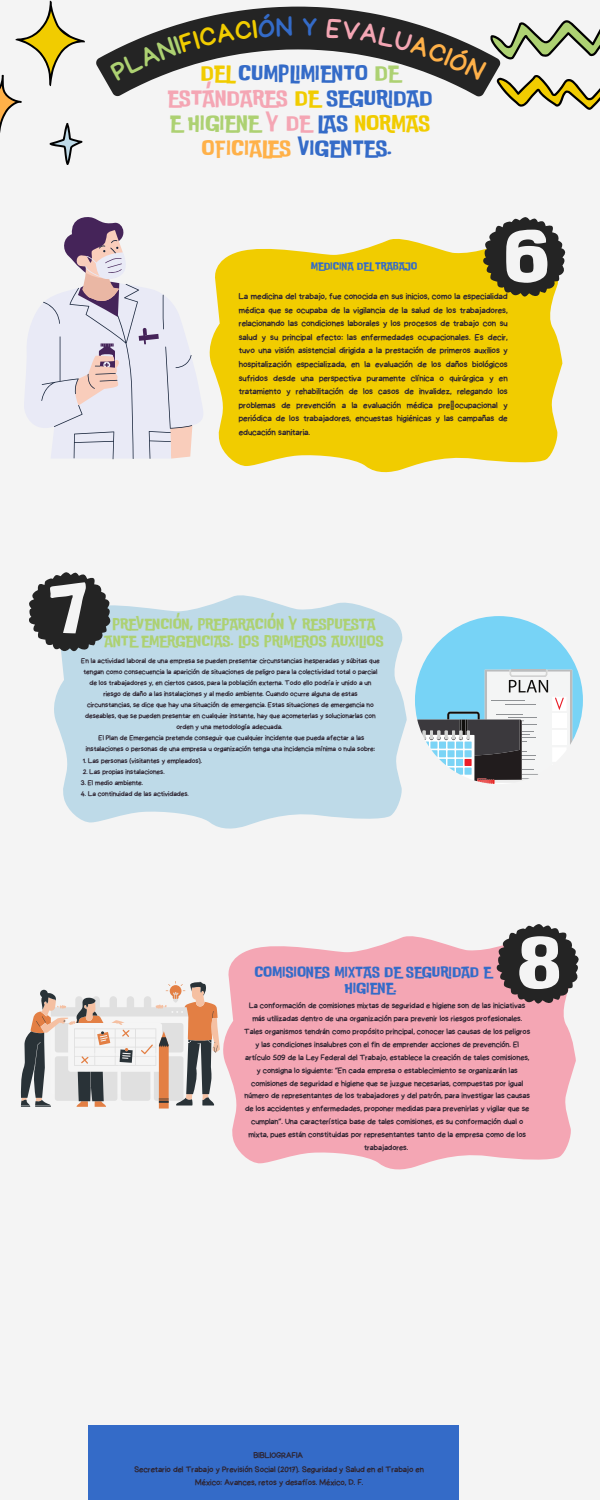
<style>
.page{position:relative;width:600px;height:1500px;background:#f4f4f4}
.page>*{position:absolute;margin:0;border:0;box-sizing:border-box;transform-origin:0 0}
.t1{font:74.1px "Do Ub Le Ba Ss";color:#f4f4f4}
.t2{font:23px/24.8px "Do Ub Le Ba Ss";color:#346bc8;text-align:center}
.t3{font:15.8px/16.5px "Do Ub Le Ba Ss";color:#add172;text-align:center}
.t4{font:15.8px/16.5px "Do Ub Le Ba Ss";color:#346bc8;text-align:center}
.t5{font:11.3px "Do Ub Le Ba Ss";color:#346bc8}
.t6{font:9.1px/13.6px "Handyman";color:#2e2431;text-align:justify}
.t7{font:8.7px/13.5px "Handyman";color:#2e2431;text-align:center}
.t8{font:8.3px/12.9px "Handyman";color:#2e2431;text-align:center}
.t9{font:7.4px/11.1px "Handyman";color:#2e2431;text-align:center}
.s1{color:#f1cc00}
.s2{color:#add172}
.s3{color:#f4a6b4}
.s4{color:#ffb149}
</style>
<div class="page">
<svg style="left:209px;top:238px;width:353px;height:235px;fill:#f1cc00"></svg>
<div style="left:257px;top:271px;width:260px;height:161px;background:#f1cc00"></div>
<svg style="left:223px;top:936px;width:353px;height:234px;fill:#f4a6b4"></svg>
<div style="left:270px;top:968px;width:260px;height:161px;background:#f4a6b4"></div>
<svg style="left:54px;top:595px;width:353px;height:234px;fill:#bedae8"></svg>
<div style="left:101px;top:627px;width:260px;height:161px;background:#bedae8"></div>
<svg style="left:483px;top:217px;width:83px;height:80px"></svg>
<svg style="left:496px;top:924px;width:83px;height:80px"></svg>
<svg style="left:0;top:0;width:85px;height:165px"></svg>
<svg style="left:24px;top:217px;width:179px;height:242px"></svg>
<svg style="left:415px;top:616px;width:168px;height:168px"></svg>
<svg style="left:20px;top:981px;width:200px;height:128px"></svg>
<div style="left:89px;top:1425px;width:370px;height:75px;background:#346bc8"></div>
<svg style="left:29px;top:572px;width:87px;height:84px"></svg>
<svg style="left:96px;top:7px;width:504px;height:103px"></svg>
<p class="t2" style="left:167px;top:59px;width:267px"><span class="s1">DEL</span> CUMPLIMIENTO <span class="s2">DE<br></span><span class="s3">ESTÁNDARES</span> <span class="s1">DE</span> SEGURIDAD<br><span class="s2">E HIGIENE</span> <span class="s3">Y DE</span> LAS <span class="s1">NORMAS<br></span><span class="s4">OFICIALES</span> VIGENTES.</p>
<p class="t5" style="left:311px;top:258px;width:108px">MEDICINA DEL TRABAJO</p>
<h1 class="t1" style="left:504px;top:207px;width:47px">6</h1>
<p class="t6" style="left:239px;top:290px;width:270px">La medicina del trabajo, fue conocida en sus inicios, como la especialidad médica que se ocupaba de la vigilancia de la salud de los trabajadores, relacionando las condiciones laborales y los procesos de trabajo con su salud y su principal efecto: las enfermedades ocupacionales. Es decir, tuvo una visión asistencial dirigida a la prestación de primeros auxilios y hospitalización especializada, en la evaluación de los daños biológicos sufridos desde una perspectiva puramente clínica o quirúrgica y en tratamiento y rehabilitación de los casos de invalidez, relegando los problemas de prevención a la evaluación médica pre ocupacional y periódica de los trabajadores, encuestas higiénicas y las campañas de educación sanitaria.</p>
<p class="t3" style="left:104px;top:614px;width:281px">PREVENCIÓN, PREPARACIÓN Y RESPUESTA<br>ANTE EMERGENCIAS. LOS PRIMEROS AUXILIOS</p>
<h4 class="t9" style="left:81px;top:655px;width:300px">En la actividad laboral de una empresa se pueden presentar circunstancias inesperadas y súbitas que tengan como consecuencia la aparición de situaciones de peligro para la colectividad total o parcial de los trabajadores y, en ciertos casos, para la población externa. Todo ello podría ir unido a un riesgo de daño a las instalaciones y al medio ambiente. Cuando ocurre alguna de estas circunstancias, se dice que hay una situación de emergencia. Estas situaciones de emergencia no deseables, que se pueden presentar en cualquier instante, hay que acometerlas y solucionarlas con orden y una metodología adecuada.</h4>
<h5 class="t9" style="left:86px;top:733px;width:291px">El Plan de Emergencia pretende conseguir que cualquier incidente que pueda afectar a las instalaciones o personas de una empresa u organización tenga una incidencia mínima o nula sobre:</h5>
<p class="t9" style="left:83px;top:755px;width:121px">1. Las personas (visitantes y empleados).</p>
<p class="t9" style="left:83px;top:766px;width:83px">2. Las propias instalaciones.</p>
<p class="t9" style="left:81px;top:777px;width:64px">3. El medio ambiente.</p>
<h3 class="t9" style="left:81px;top:788px;width:109px">4. La continuidad de las actividades.</h3>
<p class="t4" style="left:254px;top:962px;width:238px">COMISIONES MIXTAS DE SEGURIDAD E<br>HIGIENE.</p>
<h2 class="t1" style="left:518px;top:914px;width:45px">8</h2>
<p class="t8" style="left:244px;top:999px;width:287px">La conformación de comisiones mixtas de seguridad e higiene son de las iniciativas más utilizadas dentro de una organización para prevenir los riesgos profesionales.<br>Tales organismos tendrán como propósito principal, conocer las causas de los peligros y las condiciones insalubres con el fin de emprender acciones de prevención. El artículo 509 de la Ley Federal del Trabajo, establece la creación de tales comisiones, y consigna lo siguiente: “En cada empresa o establecimiento se organizarán las comisiones de seguridad e higiene que se juzgue necesarias, compuestas por igual número de representantes de los trabajadores y del patrón, para investigar las causas de los accidentes y enfermedades, proponer medidas para prevenirlas y vigilar que se cumplan”. Una característica base de tales comisiones, es su conformación dual o mixta, pues están constituidas por representantes tanto de la empresa como de los trabajadores.</p>
<p class="t7" style="left:135px;top:1449px;width:291px">BIBLIOGRAFIA<br>Secretario del Trabajo y Previsión Social (2017). Seguridad y Salud en el Trabajo en<br>México: Avances, retos y desafíos. México, D. F.</p>
</div>
